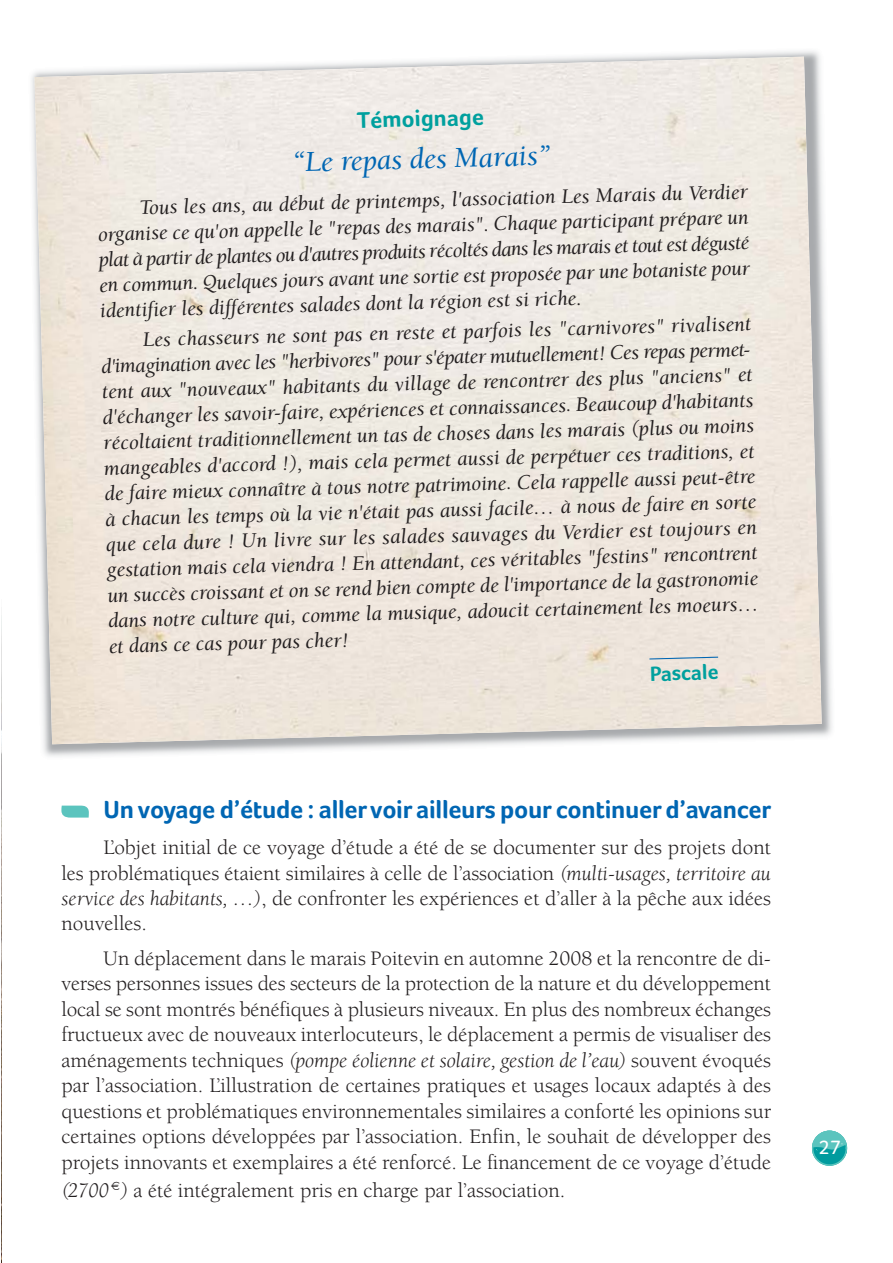
<style>
.page{position:relative;width:893px;height:1263px;background:#fff}
.page>*{position:absolute;margin:0;border:0;box-sizing:border-box;transform-origin:0 0}
.t1{font:italic 29.7px "Berkeley";color:#0066b3}
.t2{font:700 25.5px "Foco";letter-spacing:-.01em;color:#0066b3}
.t3{font:700 23.4px "Foco";color:#00a09e}
.t4{font:italic 21.15px/25.3px "Berkeley";color:#231f20;text-align:justify}
.t5{font:21.15px/25.5px "Berkeley";color:#231f20;text-align:justify}
.t6{font:700 21.15px "Foco";color:#00a09e}
.t7{font:20.1px "Foco";color:#fff}
.s1{font-style:italic}
</style>
<div class="page">
<svg style="left:812px;top:1131px;width:35px;height:35px"></svg>
<img style="left:31px;top:51px;width:801px;height:706px">
<img style="left:34px;top:57px;width:788px;height:687px">
<svg style="left:648px;top:656px;width:71px;height:4px"></svg>
<svg style="left:61px;top:806px;width:28px;height:12px"></svg>
<p class="t3" style="left:357px;top:112px;width:128px;rotate:-2deg">Témoignage</p>
<h1 class="t1" style="left:292px;top:152px;width:259px;rotate:-2deg">“Le repas des Marais”</h1>
<p class="t4" style="left:96px;top:201px;width:653px;text-indent:43px;rotate:-2deg">Tous les ans, au début de printemps, l'association Les Marais du Verdier organise ce qu'on appelle le "repas des marais". Chaque participant prépare un plat à partir de plantes ou d'autres produits récoltés dans les marais et tout est dégusté en commun. Quelques jours avant une sortie est proposée par une botaniste pour identifier les différentes salades dont la région est si riche.</p>
<p class="t4" style="left:98px;top:333px;width:656px;text-align:left;text-indent:45px;rotate:-2deg">Les chasseurs ne sont pas en reste et parfois les "carnivores" rivalisent d'imagination avec les "herbivores" pour s'épater mutuellement! Ces repas permet&shy;tent aux "nouveaux" habitants du village de rencontrer des plus "anciens" et d'échanger les savoir-faire, expériences et connaissances. Beaucoup d'habitants récoltaient traditionnellement un tas de choses dans les marais (plus ou moins mangeables d'accord !), mais cela permet aussi de perpétuer ces traditions, et de faire mieux connaître à tous notre patrimoine. Cela rappelle aussi peut-être à chacun les temps où la vie n'était pas aussi facile… à nous de faire en sorte que cela dure ! Un livre sur les salades sauvages du Verdier est toujours en gestation mais cela viendra ! En attendant, ces véritables "festins" rencontrent un succès croissant et on se rend bien compte de l'importance de la gastronomie dans notre culture qui, comme la musique, adoucit certainement les moeurs… et dans ce cas pour pas cher!</p>
<p class="t6" style="left:649px;top:666px;width:70px;rotate:-2deg">Pascale</p>
<p class="t2" style="left:104px;top:800px;width:669px">Un voyage d’étude : aller voir ailleurs pour continuer d’avancer</p>
<p class="t5" style="left:61px;top:837px;width:711px;text-indent:42px">L’objet initial de ce voyage d’étude a été de se documenter sur des projets dont les problématiques étaient similaires à celle de l’association <span class="s1">(multi-usages, territoire au service des habitants, …)</span>, de confronter les expériences et d’aller à la pêche aux idées nouvelles.</p>
<p class="t5" style="left:61px;top:947px;width:711px;text-indent:42px">Un déplacement dans le marais Poitevin en automne 2008 et la rencontre de di&shy;verses personnes issues des secteurs de la protection de la nature et du développement local se sont montrés bénéfiques à plusieurs niveaux. En plus des nombreux échanges fructueux avec de nouveaux interlocuteurs, le déplacement a permis de visualiser des aménagements techniques <span class="s1">(pompe éolienne et solaire, gestion de l’eau)</span> souvent évoqués par l’association. L’illustration de certaines pratiques et usages locaux adaptés à des questions et problématiques environnementales similaires a conforté les opinions sur certaines options développées par l’association. Enfin, le souhait de développer des projets innovants et exemplaires a été renforcé. Le financement de ce voyage d’étude</p>
<p class="t5" style="left:61px;top:1180px;width:505px"><span class="s1">(2700 )</span> a été intégralement pris en charge par l’association.</p>
<p class="t7" style="left:819px;top:1139px;width:24px">27</p>
</div>
